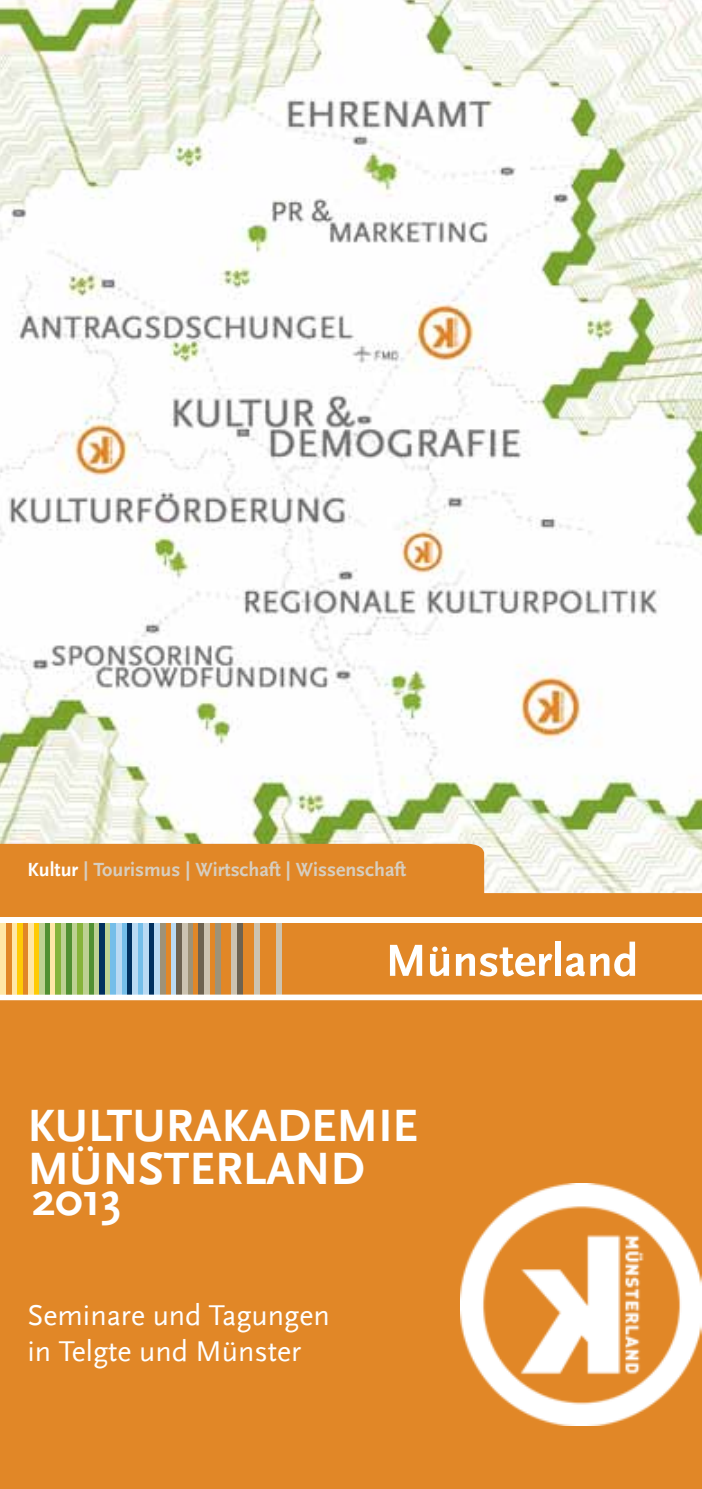
<style>
.page{position:relative;width:702px;height:1489px;background:#fff}
.page>*{position:absolute;margin:0;border:0;box-sizing:border-box;transform-origin:0 0}
.t1{font:700 47.5px "Scala Sans LF";color:#fff}
.t2{font:700 47.5px "Scala Sans";color:#fff}
.t3{font:30px/36px "Scala Sans";color:#fff}
.t4{font:700 20px "Scala Sans";color:#d7cebf}
.s1{color:#fff}
</style>
<div class="page">
<img style="left:0;top:0;width:702px;height:842px">
<div style="left:0;top:842px;width:702px;height:646px;background:#e18727"></div>
<svg style="left:390px;top:944px;width:32px;height:31px"></svg>
<svg style="left:430px;top:946px;width:19px;height:30px"></svg>
<svg style="left:456px;top:947px;width:96px;height:29px"></svg>
<div style="left:555px;top:941px;width:6px;height:34px;background:#fff"></div>
<svg style="left:566px;top:941px;width:69px;height:35px"></svg>
<div style="left:34px;top:923px;width:5px;height:71px;background:#ffcb05"></div>
<div style="left:50px;top:923px;width:6px;height:71px;background:#ffe7a7"></div>
<div style="left:61px;top:923px;width:6px;height:71px;background:#bdd193"></div>
<div style="left:67px;top:923px;width:5px;height:71px;background:#519032"></div>
<div style="left:89px;top:923px;width:5px;height:71px;background:#519032"></div>
<div style="left:171px;top:923px;width:6px;height:71px;background:#badaf3"></div>
<div style="left:83px;top:923px;width:6px;height:71px;background:#bdd193"></div>
<div style="left:45px;top:923px;width:5px;height:71px;background:#519032"></div>
<div style="left:23px;top:923px;width:5px;height:71px;background:#e18727"></div>
<div style="left:72px;top:923px;width:6px;height:71px;background:#bdd193"></div>
<div style="left:127px;top:923px;width:6px;height:71px;background:#00305f"></div>
<div style="left:133px;top:923px;width:5px;height:71px;background:#badaf3"></div>
<div style="left:122px;top:923px;width:5px;height:71px;background:#75bee9"></div>
<div style="left:28px;top:923px;width:6px;height:71px;background:#ffe7a7"></div>
<hr style="left:0;top:923px;width:1px;height:71px;background:#ffcb05">
<div style="left:56px;top:923px;width:5px;height:71px;background:#87b43b"></div>
<div style="left:160px;top:923px;width:6px;height:71px;background:#9e9277"></div>
<div style="left:94px;top:923px;width:6px;height:71px;background:#bdd193"></div>
<div style="left:12px;top:923px;width:5px;height:71px;background:#ffe7a7"></div>
<div style="left:149px;top:923px;width:6px;height:71px;background:#00305f"></div>
<div style="left:276px;top:923px;width:5px;height:71px;background:#ccc3b1"></div>
<div style="left:204px;top:923px;width:6px;height:71px;background:#ccc3b1"></div>
<div style="left:232px;top:923px;width:5px;height:71px;background:#ccc3b1"></div>
<div style="left:6px;top:923px;width:6px;height:71px;background:#e18727"></div>
<div style="left:105px;top:923px;width:6px;height:71px;background:#bdd193"></div>
<div style="left:177px;top:923px;width:5px;height:71px;background:#6d6250"></div>
<div style="left:100px;top:923px;width:5px;height:71px;background:#00305f"></div>
<div style="left:78px;top:923px;width:5px;height:71px;background:#87b43b"></div>
<div style="left:199px;top:923px;width:5px;height:71px;background:#6d6250"></div>
<div style="left:1px;top:923px;width:5px;height:71px;background:#ffe7a7"></div>
<div style="left:215px;top:923px;width:6px;height:71px;background:#9e9277"></div>
<div style="left:188px;top:923px;width:5px;height:71px;background:#9e9277"></div>
<div style="left:39px;top:923px;width:6px;height:71px;background:#bdd193"></div>
<div style="left:17px;top:923px;width:6px;height:71px;background:#ffcb05"></div>
<div style="left:254px;top:923px;width:5px;height:71px;background:#ccc3b1"></div>
<div style="left:138px;top:923px;width:6px;height:71px;background:#75bee9"></div>
<div style="left:116px;top:923px;width:6px;height:71px;background:#badaf3"></div>
<div style="left:237px;top:923px;width:6px;height:71px;background:#6d6250"></div>
<div style="left:111px;top:923px;width:5px;height:71px;background:#75bee9"></div>
<div style="left:155px;top:923px;width:5px;height:71px;background:#badaf3"></div>
<div style="left:144px;top:923px;width:5px;height:71px;background:#badaf3"></div>
<div style="left:182px;top:923px;width:6px;height:71px;background:#ccc3b1"></div>
<div style="left:0;top:917px;width:702px;height:5px;background:#fff"></div>
<div style="left:0;top:994px;width:702px;height:6px;background:#fff"></div>
<img style="left:460px;top:1183px;width:242px;height:242px">
<p class="t4" style="left:27px;top:858px;width:380px"><span class="s1">Kultur</span> | Tourismus | Wirtschaft | Wissenschaft</p>
<h1 class="t1" style="left:28px;top:1099px;width:392px">KULTURAKADEMIE</h1>
<h1 class="t1" style="left:27px;top:1141px;width:338px">MÜNSTERLAND</h1>
<h1 class="t2" style="left:32px;top:1172px;width:91px">2013</h1>
<h2 class="t3" style="left:27px;top:1297px;width:304px">Seminare und Tagungen in Telgte und Münster</h2>
</div>
